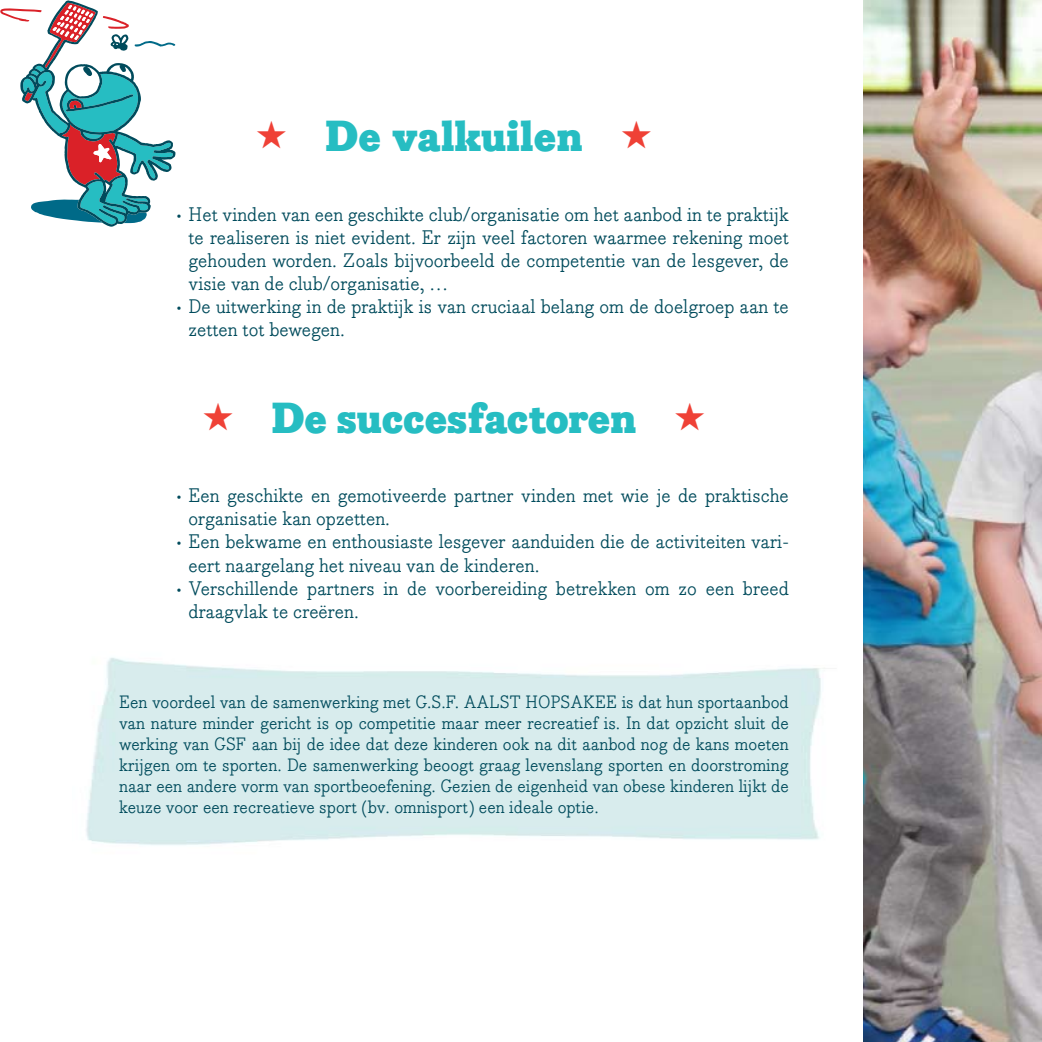
<style>
.page{position:relative;width:1042px;height:1042px;background:#fff}
.page>*{position:absolute;margin:0;border:0;box-sizing:border-box;transform-origin:0 0}
.t1{font:900 42px "Bodoni Egyptian Pro";letter-spacing:-.01em;color:#26bdc2}
.t2{font:19.25px/23.1px "Bodoni Egyptian Pro";color:#004b5c}
.t3{font:17.5px/21px "Bodoni Egyptian Pro";color:#004b5c;text-align:justify}
</style>
<div class="page">
<img style="left:863px;top:0;width:179px;height:1042px">
<svg style="left:0;top:0;width:175px;height:227px"></svg>
<h1 class="t1" style="left:325px;top:110px;width:259px">De valkuilen</h1>
<p class="t2" style="left:189px;top:203px;width:602px;text-align:justify;text-indent:-15px">• Het vinden van een geschikte club/organisatie om het aanbod in te praktijk te realiseren is niet evident. Er zijn veel factoren waarmee rekening moet gehouden worden. Zoals bijvoorbeeld de competentie van de lesgever, de visie van de club/organisatie, …</p>
<p class="t2" style="left:189px;top:296px;width:602px;text-indent:-15px">• De uitwerking in de praktijk is van cruciaal belang om de doelgroep aan te zetten tot bewegen.</p>
<h1 class="t1" style="left:271px;top:391px;width:366px">De succesfactoren</h1>
<p class="t2" style="left:189px;top:485px;width:602px;text-indent:-15px">• Een geschikte en gemotiveerde partner vinden met wie je de praktische organisatie kan opzetten.</p>
<p class="t2" style="left:189px;top:531px;width:602px;text-indent:-15px">• Een bekwame en enthousiaste lesgever aanduiden die de activiteiten vari&shy;eert naargelang het niveau van de kinderen.</p>
<p class="t2" style="left:189px;top:577px;width:602px;text-indent:-15px">• Verschillende partners in de voorbereiding betrekken om zo een breed draagvlak te creëren.</p>
<p class="t3" style="left:119px;top:692px;width:671px">Een voordeel van de samenwerking met G.S.F. AALST HOPSAKEE is dat hun sportaanbod van nature minder gericht is op competitie maar meer recreatief is. In dat opzicht sluit de werking van GSF aan bij de idee dat deze kinderen ook na dit aanbod nog de kans moeten krijgen om te sporten. De samenwerking beoogt graag levenslang sporten en doorstroming naar een andere vorm van sportbeoefening. Gezien de eigenheid van obese kinderen lijkt de keuze voor een recreatieve sport (bv. omnisport) een ideale optie.</p>
</div>
